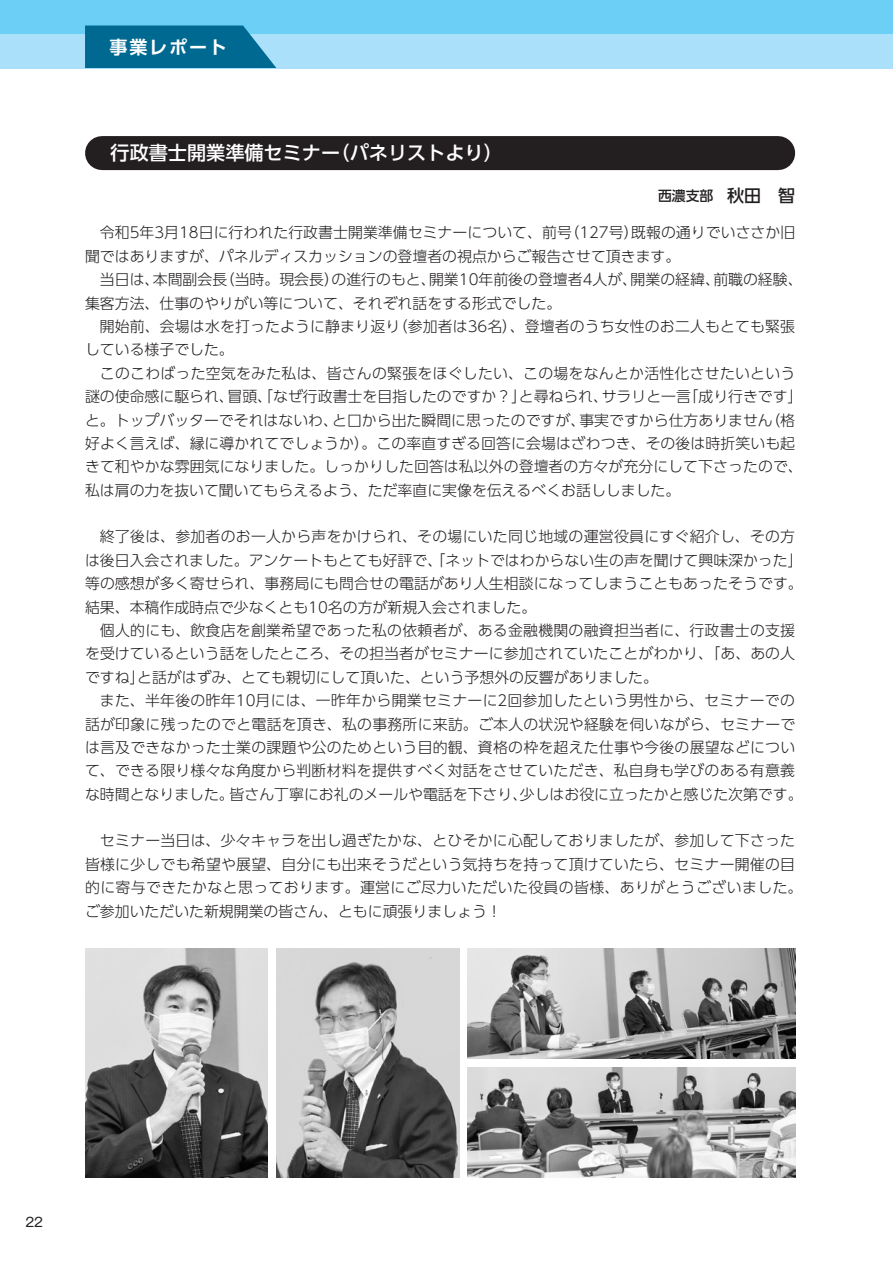
<style>
.page{position:relative;width:893px;height:1263px;background:#fff}
.page>*{position:absolute;margin:0;border:0;box-sizing:border-box;transform-origin:0 0}
.t1{font:500 19.2px "UD Shin Go Pro";color:#fff}
.t2{font:700 18px "UD Shin Go Pro De";letter-spacing:.1em;color:#fff}
.t3{font:300 14.85px/23.4px "UD Shin Go Pro";letter-spacing:.005em;color:#231f20}
.t4{font:500 13.8px "UD Shin Go Pro";color:#231f20}
.t5{font:12.75px "Gothic MB101 Pro";color:#231f20}
.s1{font-size:16.95px}
</style>
<div class="page">
<div style="left:0;top:0;width:893px;height:34px;background:#6bcff6"></div>
<div style="left:0;top:34px;width:893px;height:34px;background:#aae0f9"></div>
<svg style="left:85px;top:26px;width:191px;height:42px;background:#0c7299"></svg>
<div style="left:102px;top:136px;width:676px;height:34px;background:#231f20"></div>
<img style="left:85px;top:948px;width:183px;height:230px">
<img style="left:276px;top:948px;width:183px;height:230px">
<img style="left:468px;top:948px;width:327px;height:111px">
<img style="left:468px;top:1067px;width:327px;height:111px">
<p class="t2" style="left:110px;top:32px;width:119px">事業レポート</p>
<p class="t1" style="left:111px;top:137px;width:394px">行政書士開業準備セミナー（パネリストより）</p>
<p class="t4" style="left:658px;top:184px;width:139px">西濃支部　<span class="s1">秋田　智</span></p>
<p class="t3" style="left:85px;top:221px;width:712px;text-indent:15px">令和5年3月18日に行われた行政書士開業準備セミナーについて、前号（127号）既報の通りでいささか旧聞ではありますが、パネルディスカッションの登壇者の視点からご報告させて頂きます。</p>
<p class="t3" style="left:85px;top:267px;width:719px;text-indent:15px">当日は、本間副会長（当時。現会長）の進行のもと、開業10年前後の登壇者4人が、開業の経緯、前職の経験、集客方法、仕事のやりがい等について、それぞれ話をする形式でした。</p>
<p class="t3" style="left:85px;top:314px;width:712px;text-indent:15px">開始前、会場は水を打ったように静まり返り（参加者は36名）、登壇者のうち女性のお二人もとても緊張している様子でした。</p>
<p class="t3" style="left:85px;top:361px;width:719px;text-indent:15px">このこわばった空気をみた私は、皆さんの緊張をほぐしたい、この場をなんとか活性化させたいという謎の使命感に駆られ、冒頭、「なぜ行政書士を目指したのですか？」と尋ねられ、サラリと一言「成り行きです」と。トップバッターでそれはないわ、と口から出た瞬間に思ったのですが、事実ですから仕方ありません（格好よく言えば、縁に導かれてでしょうか）。この率直すぎる回答に会場はざわつき、その後は時折笑いも起きて和やかな雰囲気になりました。しっかりした回答は私以外の登壇者の方々が充分にして下さったので、私は肩の力を抜いて聞いてもらえるよう、ただ率直に実像を伝えるべくお話ししました。</p>
<p class="t3" style="left:85px;top:525px;width:719px;text-indent:15px">終了後は、参加者のお一人から声をかけられ、その場にいた同じ地域の運営役員にすぐ紹介し、その方は後日入会されました。アンケートもとても好評で、「ネットではわからない生の声を聞けて興味深かった」等の感想が多く寄せられ、事務局にも問合せの電話があり人生相談になってしまうこともあったそうです。結果、本稿作成時点で少なくとも10名の方が新規入会されました。</p>
<p class="t3" style="left:85px;top:618px;width:712px;text-align:justify;text-indent:15px">個人的にも、飲食店を創業希望であった私の依頼者が、ある金融機関の融資担当者に、行政書士の支援を受けているという話をしたところ、その担当者がセミナーに参加されていたことがわかり、「あ、あの人ですね」と話がはずみ、とても親切にして頂いた、という予想外の反響がありました。</p>
<p class="t3" style="left:85px;top:688px;width:719px;text-align:center">また、半年後の昨年10月には、一昨年から開業セミナーに2回参加したという男性から、セミナーでの<br>話が印象に残ったのでと電話を頂き、私の事務所に来訪。ご本人の状況や経験を伺いながら、セミナーでは言及できなかった士業の課題や公のためという目的観、資格の枠を超えた仕事や今後の展望などについて、できる限り様々な角度から判断材料を提供すべく対話をさせていただき、私自身も学びのある有意義な時間となりました。皆さん丁寧にお礼のメールや電話を下さり、少しはお役に立ったかと感じた次第です。</p>
<p class="t3" style="left:85px;top:828px;width:719px;text-indent:15px">セミナー当日は、少々キャラを出し過ぎたかな、とひそかに心配しておりましたが、参加して下さった皆様に少しでも希望や展望、自分にも出来そうだという気持ちを持って頂けていたら、セミナー開催の目的に寄与できたかなと思っております。運営にご尽力いただいた役員の皆様、ありがとうございました。ご参加いただいた新規開業の皆さん、ともに頑張りましょう！</p>
<p class="t5" style="left:26px;top:1212px;width:19px">22</p>
</div>
